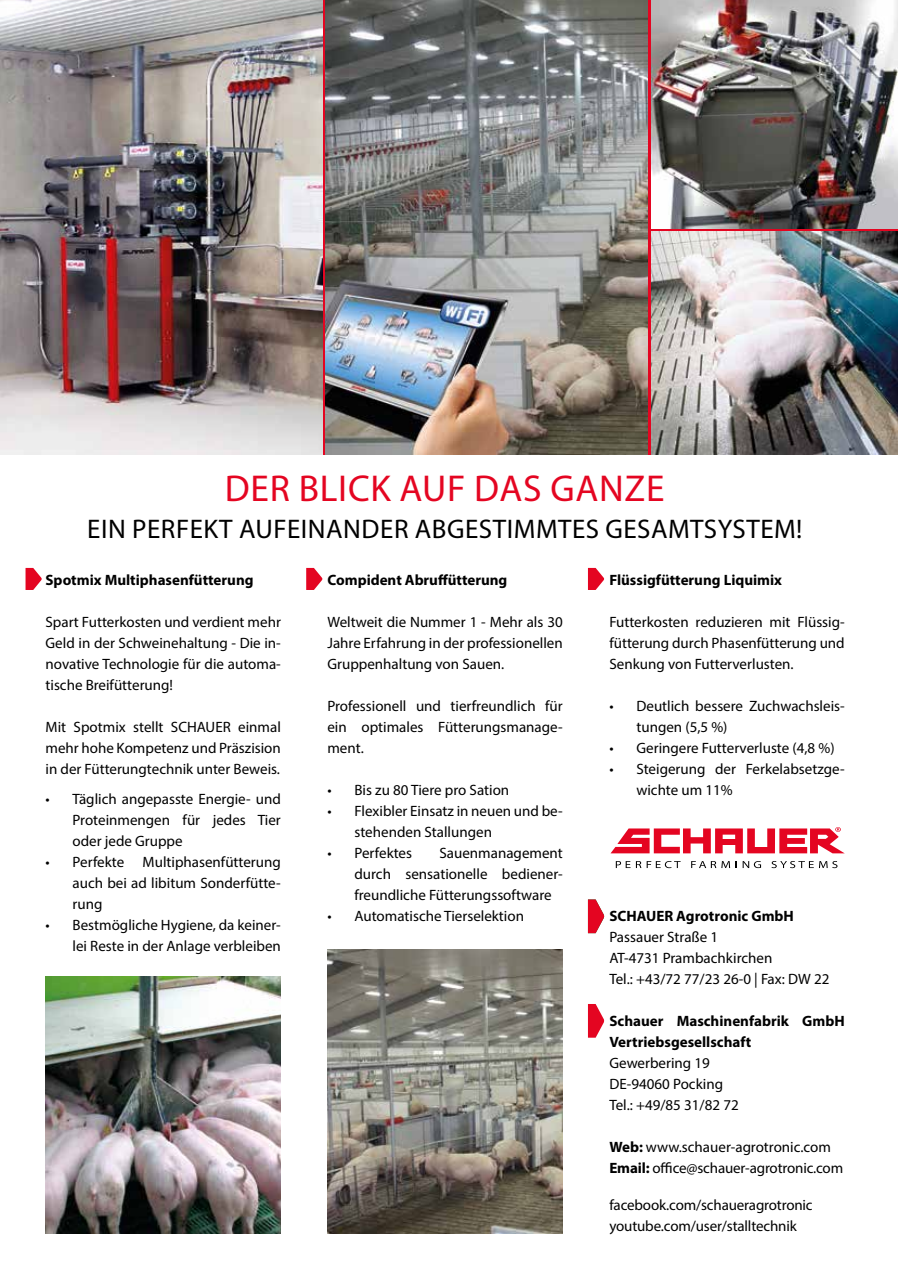
<style>
.page{position:relative;width:898px;height:1272px;background:#fff}
.page>*{position:absolute;margin:0;border:0;box-sizing:border-box;transform-origin:0 0}
.t1{font:37.5px "Myriad Pro";letter-spacing:.02em;color:#e40521}
.t2{font:27px "Myriad Pro";letter-spacing:.02em;color:#000}
.t3{font:15px/21px "Myriad Pro";color:#000;text-align:justify}
.t4{font:700 15px/21px "Myriad Pro";color:#000}
.s1{font-weight:700}
</style>
<div class="page">
<svg style="left:615px;top:861px;width:65px;height:7px"></svg>
<svg style="left:691px;top:861px;width:38px;height:7px"></svg>
<svg style="left:742px;top:861px;width:18px;height:7px"></svg>
<svg style="left:771px;top:861px;width:66px;height:7px"></svg>
<svg style="left:611px;top:827px;width:233px;height:26px"></svg>
<svg style="left:26px;top:568px;width:16px;height:22px"></svg>
<svg style="left:306px;top:568px;width:17px;height:22px"></svg>
<svg style="left:588px;top:568px;width:16px;height:22px"></svg>
<img style="left:327px;top:949px;width:235px;height:284px">
<img style="left:325px;top:0;width:322px;height:454px">
<img style="left:651px;top:0;width:246px;height:228px">
<img style="left:651px;top:231px;width:246px;height:223px">
<svg style="left:588px;top:1004px;width:16px;height:33px"></svg>
<svg style="left:587px;top:899px;width:17px;height:34px"></svg>
<img style="left:0;top:0;width:322px;height:454px">
<img style="left:45px;top:976px;width:236px;height:257px">
<h1 class="t1" style="left:225px;top:465px;width:441px">DER BLICK AUF DAS GANZE</h1>
<h2 class="t2" style="left:87px;top:512px;width:716px">EIN PERFEKT AUFEINANDER ABGESTIMMTES GESAMTSYSTEM!</h2>
<p class="t4" style="left:45px;top:568px;width:209px">Spotmix Multiphasenfütterung</p>
<p class="t3" style="left:45px;top:610px;width:237px">Spart Futterkosten und verdient mehr Geld in der Schweinehaltung - Die in&shy;novative Technologie für die automa&shy;tische Breifütterung!</p>
<p class="t3" style="left:45px;top:715px;width:237px">Mit Spotmix stellt SCHAUER einmal mehr hohe Kompetenz und Präszision in der Fütterungtechnik unter Beweis.</p>
<p class="t3" style="left:72px;top:787px;width:210px;text-indent:-27px">• Täglich angepasste Energie- und Proteinmengen für jedes Tier oder jede Gruppe</p>
<p class="t3" style="left:72px;top:850px;width:210px;text-indent:-27px">• Perfekte Multiphasenfütterung auch bei ad libitum Sonderfütte&shy;rung</p>
<p class="t3" style="left:45px;top:913px;width:237px;text-align:right">• Bestmögliche Hygiene, da keiner&shy;lei Reste in der Anlage verbleiben</p>
<p class="t4" style="left:609px;top:568px;width:174px">Flüssigfütterung Liquimix</p>
<p class="t3" style="left:609px;top:610px;width:237px">Futterkosten reduzieren mit Flüssig&shy;fütterung durch Phasenfütterung und Senkung von Futterverlusten.</p>
<p class="t3" style="left:636px;top:694px;width:210px;text-indent:-27px">• Deutlich bessere Zuchwachsleis&shy;tungen (5,5 %)</p>
<p class="t3" style="left:609px;top:736px;width:227px">• Geringere Futterverluste (4,8 %)</p>
<p class="t3" style="left:636px;top:757px;width:210px;text-indent:-27px">• Steigerung der Ferkelabsetzge&shy;wichte um 11%</p>
<p class="t4" style="left:327px;top:568px;width:181px">Compident Abruffütterung</p>
<p class="t3" style="left:327px;top:610px;width:237px">Weltweit die Nummer 1 - Mehr als 30<br>Jahre Erfahrung in der professionellen Gruppenhaltung von Sauen.</p>
<p class="t3" style="left:327px;top:694px;width:237px">Professionell und tierfreundlich für ein optimales Fütterungsmanage&shy;ment.</p>
<p class="t3" style="left:327px;top:778px;width:183px">• Bis zu 80 Tiere pro Sation</p>
<p class="t3" style="left:354px;top:799px;width:210px;text-indent:-27px">• Flexibler Einsatz in neuen und be&shy;stehenden Stallungen</p>
<p class="t3" style="left:327px;top:841px;width:86px">• Perfektes</p>
<p class="t3" style="left:354px;top:841px;width:210px;text-indent:85px">Sauenmanagement durch sensationelle bediener&shy;freundliche Fütterungssoftware</p>
<p class="t3" style="left:327px;top:904px;width:198px">• Automatische Tierselektion</p>
<p class="t4" style="left:609px;top:904px;width:186px">SCHAUER Agrotronic GmbH</p>
<p class="t3" style="left:609px;top:925px;width:221px;text-align:left">Passauer Straße 1<br>AT-4731 Prambachkirchen<br>Tel.: +43/72 77/23 26-0 | Fax: DW 22</p>
<p class="t4" style="left:609px;top:1009px;width:237px">Schauer Maschinenfabrik GmbH<br>Vertriebsgesellschaft</p>
<p class="t3" style="left:609px;top:1051px;width:131px;text-align:left">Gewerbering 19<br>DE-94060 Pocking<br>Tel.: +49/85 31/82 72</p>
<p class="t3" style="left:609px;top:1135px;width:235px"><span class="s1">Web:</span> www.schauer-agrotronic.com<br><span class="s1">Email:</span> office@schauer-agrotronic.com</p>
<p class="t3" style="left:609px;top:1194px;width:205px">facebook.com/schaueragrotronic youtube.com/user/stalltechnik</p>
</div>
